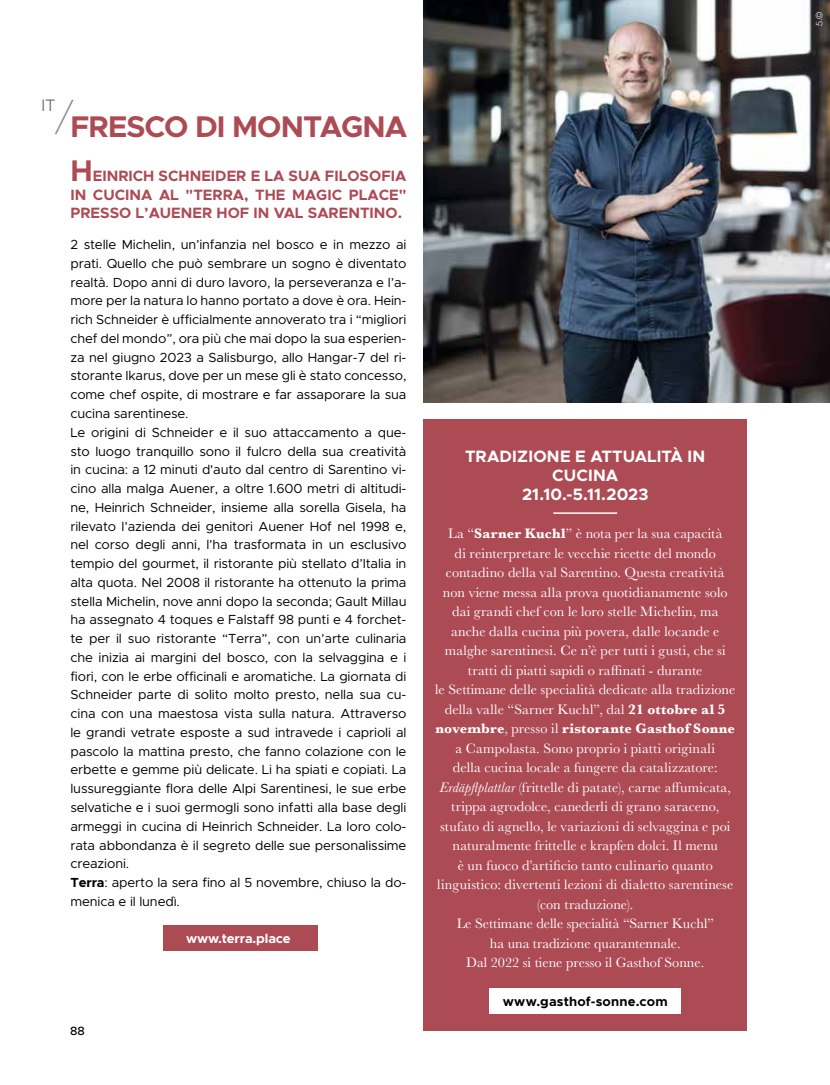
<style>
.page{position:relative;width:830px;height:1085px;background:#fff}
.page>*{position:absolute;margin:0;border:0;box-sizing:border-box;transform-origin:0 0}
.t1{font:100 42px "Metropolis";color:#8d8c8c}
.t2{font:700 30px "Metropolis";letter-spacing:-.03em;color:#ad4b55}
.t3{font:300 16.65px "Metropolis";color:#5c5c5b}
.t4{font:700 16.5px/18.8px "Metropolis";letter-spacing:.005em;color:#fff;text-align:center}
.t5{font:700 15px/18.8px "Metropolis";color:#ad4b55;text-align:justify}
.t6{font:14.25px/19.5px "Baskerville";letter-spacing:.01em;color:#fff;text-align:center}
.t7{font:13.2px/18.8px "Metropolis";letter-spacing:-.01em;color:#000}
.t8{font:700 13.2px "Metropolis";letter-spacing:.015em;color:#000}
.t9{font:700 13.2px "Metropolis";letter-spacing:-.01em;color:#fff}
.t10{font:500 12px "Metropolis";color:#000}
.t11{font:300 9px "Helvetica";color:#fff}
.s1{font-size:30px}
.s2{font-weight:700}
.s3{font-style:italic}
</style>
<div class="page">
<div style="left:163px;top:925px;width:155px;height:25px;background:#ad4b55"></div>
<div style="left:423px;top:419px;width:323px;height:611px;background:#ad4b55"></div>
<hr style="left:553px;top:512px;width:64px;height:2px;background:#fff">
<div style="left:489px;top:988px;width:191px;height:25px;background:#fff"></div>
<img style="left:423px;top:0;width:406px;height:402px">
<p class="t3" style="left:41px;top:95px;width:16px">IT</p>
<h1 class="t1" style="left:56px;top:90px;width:17px">/</h1>
<h2 class="t2" style="left:70px;top:107px;width:338px">FRESCO DI MONTAGNA</h2>
<p class="t5" style="left:70px;top:166px;width:337px"><span class="s1">H</span>EINRICH SCHNEIDER E LA SUA FILOSOFIA IN CUCINA AL "TERRA, THE MAGIC PLACE" PRESSO L’AUENER HOF IN VAL SARENTINO.</p>
<p class="t7" style="left:70px;top:235px;width:337px">2 stelle Michelin, un’infanzia nel bosco e in mezzo ai prati. Quello che può sembrare un sogno è diventato realtà. Dopo anni di duro lavoro, la perseveranza e l’a&shy;more per la natura lo hanno portato a dove è ora. Hein&shy;rich Schneider è ufficialmente annoverato tra i “migliori chef del mondo”, ora più che mai dopo la sua esperien&shy;za nel giugno 2023 a Salisburgo, allo Hangar-7 del ri&shy;storante Ikarus, dove per un mese gli è stato concesso, come chef ospite, di mostrare e far assaporare la sua cucina sarentinese.<br>Le origini di Schneider e il suo attaccamento a que&shy;sto luogo tranquillo sono il fulcro della sua creatività in cucina: a 12 minuti d'auto dal centro di Sarentino vi&shy;cino alla malga Auener, a oltre 1.600 metri di altitudi&shy;ne, Heinrich Schneider, insieme alla sorella Gisela, ha rilevato l’azienda dei genitori Auener Hof nel 1998 e, nel corso degli anni, l’ha trasformata in un esclusivo tempio del gourmet, il ristorante più stellato d’Italia in alta quota. Nel 2008 il ristorante ha ottenuto la prima stella Michelin, nove anni dopo la seconda; Gault Millau ha assegnato 4 toques e Falstaff 98 punti e 4 forchet&shy;te per il suo ristorante “Terra”, con un’arte culinaria che inizia ai margini del bosco, con la selvaggina e i fiori, con le erbe officinali e aromatiche. La giornata di Schneider parte di solito molto presto, nella sua cu&shy;cina con una maestosa vista sulla natura. Attraverso le grandi vetrate esposte a sud intravede i caprioli al pascolo la mattina presto, che fanno colazione con le erbette e gemme più delicate. Li ha spiati e copiati. La lussureggiante flora delle Alpi Sarentinesi, le sue erbe selvatiche e i suoi germogli sono infatti alla base degli armeggi in cucina di Heinrich Schneider. La loro colo&shy;rata abbondanza è il segreto delle sue personalissime creazioni.<br><span class="s2">Terra</span>: aperto la sera fino al 5 novembre, chiuso la do&shy;menica e il lunedì.</p>
<p class="t9" style="left:186px;top:930px;width:106px">www.terra.place</p>
<p class="t10" style="left:70px;top:1022px;width:16px">88</p>
<p class="t4" style="left:465px;top:447px;width:242px">TRADIZIONE E ATTUALITÀ IN<br>CUCINA<br>21.10.-5.11.2023</p>
<p class="t6" style="left:435px;top:523px;width:301px">La “<span class="s2">Sarner Kuchl</span>” è nota per la sua capacità<br>di reinterpretare le vecchie ricette del mondo contadino della val Sarentino. Questa creatività non viene messa alla prova quotidianamente solo dai grandi chef con le loro stelle Michelin, ma anche dalla cucina più povera, dalle locande e malghe sarentinesi. Ce n’è per tutti i gusti, che si tratti di piatti sapidi o raffinati - durante<br>le Settimane delle specialità dedicate alla tradizione della valle “Sarner Kuchl”, dal <span class="s2">21 ottobre al 5 novembre</span>, presso il <span class="s2">ristorante Gasthof Sonne </span>a Campolasta. Sono proprio i piatti originali<br>della cucina locale a fungere da catalizzatore:<br><span class="s3">Erdäpflplattlar</span> (frittelle di patate), carne affumicata, trippa agrodolce, canederli di grano saraceno, stufato di agnello, le variazioni di selvaggina e poi naturalmente frittelle e krapfen dolci. Il menu<br>è un fuoco dʼartificio tanto culinario quanto linguistico: divertenti lezioni di dialetto sarentinese (con traduzione).<br>Le Settimane delle specialità “Sarner Kuchl”<br>ha una tradizione quarantennale.<br>Dal 2022 si tiene presso il Gasthof Sonne.</p>
<p class="t8" style="left:502px;top:992px;width:166px">www.gasthof-sonne.com</p>
<p class="t11" style="left:811px;top:26px;width:16px;rotate:-90deg">5.©</p>
</div>
